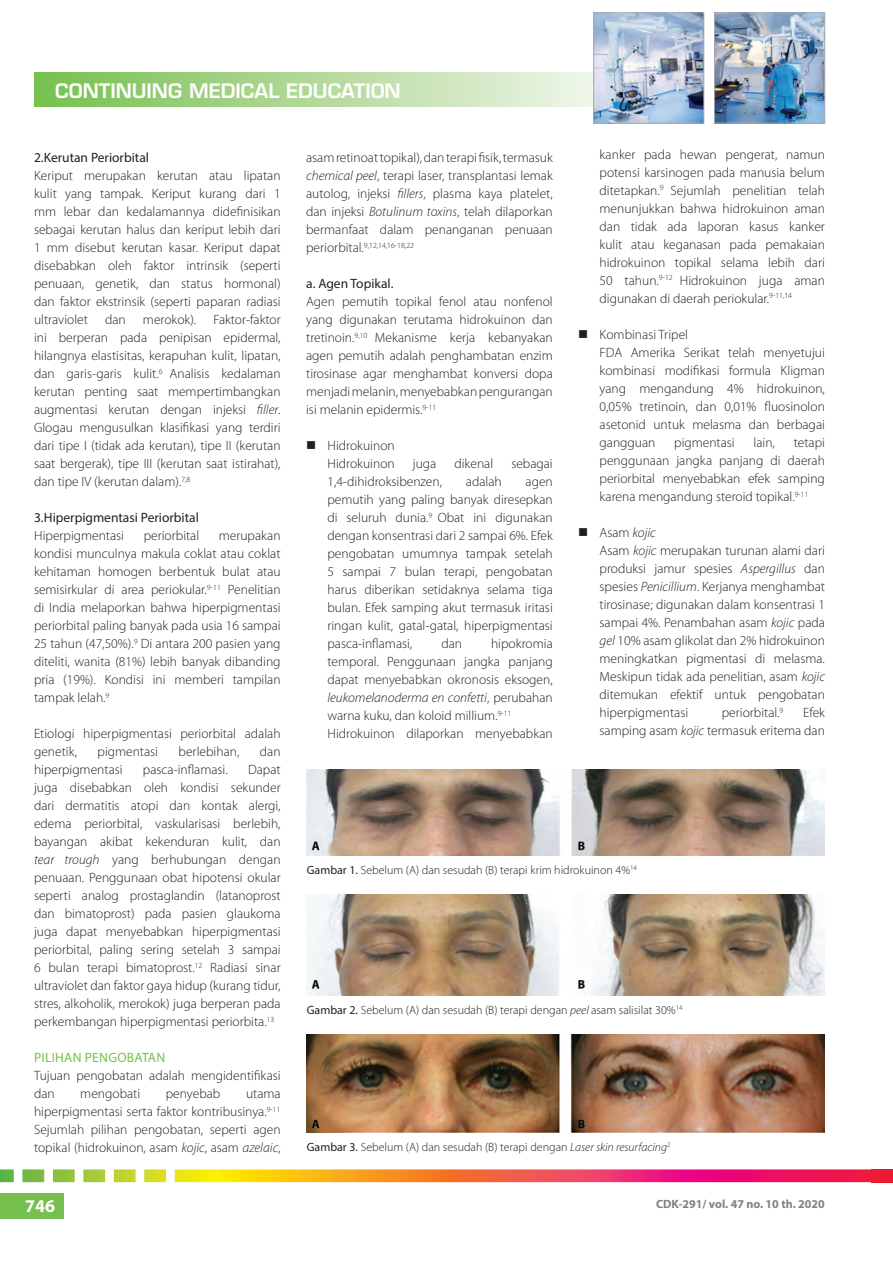
<style>
.page{position:relative;width:893px;height:1263px;background:#fff}
.page>*{position:absolute;margin:0;border:0;box-sizing:border-box;transform-origin:0 0}
.t1{font:600 19.5px "Eurostile LT Std";color:#fff}
.t2{font:700 18px "Myriad Pro";color:#fff}
.t3{font:300 13.5px/18px "Myriad Pro";color:#231f20;text-align:justify}
.t4{font:13.5px "Myriad Pro";color:#231f20}
.t5{font:13.5px "Myriad Pro";letter-spacing:.02em;color:#75c04e}
.t6{font:300 12px "Myriad Pro";color:#231f20}
.t7{font:700 12px "Myriad Pro";color:#808285}
.t8{font:300 7.8px "Myriad Pro";color:#231f20}
.s1{font-style:italic}
.s2{font-size:13.5px}
.s3{font-weight:400}
</style>
<div class="page">
<div style="left:0;top:1193px;width:64px;height:25px;background:#75c04e"></div>
<svg style="left:0;top:1169px;width:893px;height:13px;background:#e87d50"></svg>
<div style="left:34px;top:72px;width:619px;height:35px;background:linear-gradient(to right,#76bf4d,#fcfaf9)"></div>
<img style="left:716px;top:15px;width:107px;height:106px">
<div style="left:714px;top:13px;width:111px;height:110px;border:1px solid #a8a9ad"></div>
<img style="left:595px;top:15px;width:107px;height:106px">
<div style="left:593px;top:13px;width:111px;height:110px;border:1px solid #a8a9ad"></div>
<img style="left:306px;top:769px;width:519px;height:86px">
<img style="left:306px;top:894px;width:519px;height:101px">
<img style="left:306px;top:1034px;width:519px;height:99px">
<h1 class="t1" style="left:55px;top:79px;width:347px">CONTINUING MEDICAL EDUCATION</h1>
<p class="t4" style="left:34px;top:149px;width:117px">2.Kerutan Periorbital</p>
<p class="t3" style="left:34px;top:167px;width:248px">Keriput merupakan kerutan atau lipatan kulit yang tampak. Keriput kurang dari 1 mm lebar dan kedalamannya didefinisikan sebagai kerutan halus dan keriput lebih dari 1 mm disebut kerutan kasar. Keriput dapat disebabkan oleh faktor intrinsik (seperti penuaan, genetik, dan status hormonal) dan faktor ekstrinsik (seperti paparan radiasi ultraviolet</p>
<p class="t3" style="left:34px;top:311px;width:248px;text-indent:179px">Faktor-faktor ini berperan pada penipisan epidermal, hilangnya elastisitas, kerapuhan kulit, lipatan, dan garis-garis kulit.<sup>6</sup> Analisis kedalaman kerutan penting saat mempertimbangkan augmentasi kerutan dengan injeksi <span class="s1">filler</span>.<br>Glogau mengusulkan klasifikasi yang terdiri dari tipe I (tidak ada kerutan), tipe II (kerutan saat bergerak), tipe III (kerutan saat istirahat), dan tipe IV (kerutan dalam).<sup>7,8</sup></p>
<p class="t4" style="left:34px;top:509px;width:166px">3.Hiperpigmentasi Periorbital</p>
<p class="t3" style="left:34px;top:527px;width:92px">Hiperpigmentasi</p>
<p class="t3" style="left:144px;top:527px;width:57px">periorbital</p>
<p class="t3" style="left:105px;top:311px;width:22px">dan</p>
<p class="t3" style="left:143px;top:311px;width:55px">merokok).</p>
<p class="t3" style="left:34px;top:527px;width:248px;text-indent:185px">merupakan kondisi munculnya makula coklat atau coklat kehitaman homogen berbentuk bulat atau semisirkular di area periokular.<sup>9-11</sup> Penelitian di India melaporkan bahwa hiperpigmentasi periorbital paling banyak pada usia 16 sampai 25 tahun (47,50%).<sup>9</sup> Di antara 200 pasien yang diteliti, wanita (81%) lebih banyak dibanding pria (19%). Kondisi ini memberi tampilan tampak lelah.<sup>9</sup></p>
<p class="t3" style="left:34px;top:725px;width:248px">Etiologi hiperpigmentasi periorbital adalah genetik,</p>
<p class="t3" style="left:98px;top:743px;width:62px">pigmentasi</p>
<p class="t3" style="left:179px;top:743px;width:62px">berlebihan,</p>
<p class="t3" style="left:260px;top:743px;width:22px">dan</p>
<p class="t3" style="left:34px;top:761px;width:90px">hiperpigmentasi</p>
<p class="t3" style="left:143px;top:761px;width:86px">pasca-inflamasi.</p>
<p class="t3" style="left:34px;top:761px;width:248px;text-indent:214px">Dapat juga disebabkan oleh kondisi sekunder dari dermatitis atopi dan kontak alergi, edema periorbital, vaskularisasi berlebih, bayangan akibat kekenduran kulit, dan <span class="s1">tear trough</span> yang berhubungan dengan penuaan. Penggunaan obat hipotensi okular seperti analog prostaglandin (latanoprost dan bimatoprost) pada pasien glaukoma juga dapat menyebabkan hiperpigmentasi periorbital, paling sering setelah 3 sampai 6 bulan terapi bimatoprost.<sup>12</sup> Radiasi sinar ultraviolet dan faktor gaya hidup (kurang tidur, stres, alkoholik, merokok) juga berperan pada perkembangan hiperpigmentasi periorbita.<sup>13</sup></p>
<p class="t5" style="left:34px;top:1049px;width:133px">PILIHAN PENGOBATAN</p>
<p class="t3" style="left:34px;top:1067px;width:248px">Tujuan pengobatan adalah mengidentifikasi dan</p>
<p class="t3" style="left:80px;top:1085px;width:61px">mengobati</p>
<p class="t3" style="left:166px;top:1085px;width:56px">penyebab</p>
<p class="t3" style="left:34px;top:1085px;width:248px;text-indent:212px">utama hiperpigmentasi serta faktor kontribusinya.<sup>9-11<br></sup>Sejumlah pilihan pengobatan, seperti agen topikal (hidrokuinon, asam <span class="s1">kojic</span>, asam <span class="s1">azelaic</span>,</p>
<p class="t3" style="left:306px;top:149px;width:248px">asam retinoat topikal), dan terapi fisik, termasuk <span class="s1">chemical peel</span>, terapi laser, transplantasi lemak autolog, injeksi <span class="s1">fillers</span>, plasma kaya platelet, dan injeksi <span class="s1">Botulinum toxins</span>, telah dilaporkan bermanfaat dalam penanganan penuaan</p>
<p class="t8" style="left:306px;top:241px;width:109px"><span class="s2">periorbital.</span>9,12,14,16-18,22</p>
<p class="t4" style="left:306px;top:275px;width:89px">a. Agen Topikal.</p>
<p class="t3" style="left:306px;top:293px;width:248px">Agen pemutih topikal fenol atau nonfenol yang digunakan terutama hidrokuinon dan tretinoin.<sup>9,10</sup> Mekanisme kerja kebanyakan agen pemutih adalah penghambatan enzim tirosinase agar menghambat konversi dopa menjadi melanin, menyebabkan pengurangan isi melanin epidermis.<sup>9-11</sup></p>
<p class="t3" style="left:327px;top:437px;width:69px">Hidrokuinon<br>Hidrokuinon</p>
<p class="t3" style="left:413px;top:455px;width:25px">juga</p>
<p class="t3" style="left:454px;top:455px;width:40px">dikenal</p>
<p class="t3" style="left:511px;top:455px;width:43px">sebagai</p>
<p class="t3" style="left:327px;top:473px;width:116px">1,4-dihidroksibenzen,</p>
<p class="t3" style="left:466px;top:473px;width:37px">adalah</p>
<p class="t3" style="left:327px;top:473px;width:227px;text-indent:198px">agen pemutih yang paling banyak diresepkan di seluruh dunia.<sup>9</sup> Obat ini digunakan dengan konsentrasi dari 2 sampai 6%. Efek pengobatan umumnya tampak setelah 5 sampai 7 bulan terapi, pengobatan harus diberikan setidaknya selama tiga bulan. Efek samping akut termasuk iritasi ringan kulit, gatal-gatal, hiperpigmentasi pasca-inflamasi,</p>
<p class="t3" style="left:327px;top:635px;width:227px;text-align:left;text-indent:164px">hipokromia temporal. Penggunaan jangka panjang dapat menyebabkan okronosis eksogen, <span class="s1">leukomelanoderma en confetti</span>, perubahan warna kuku, dan koloid millium.<sup>9-11<br></sup>Hidrokuinon dilaporkan menyebabkan</p>
<p class="t3" style="left:441px;top:635px;width:22px">dan</p>
<p class="t3" style="left:600px;top:146px;width:227px">kanker pada hewan pengerat, namun potensi karsinogen pada manusia belum ditetapkan.<sup>9</sup> Sejumlah penelitian telah menunjukkan bahwa hidrokuinon aman dan tidak ada laporan kasus kanker kulit atau keganasan pada pemakaian hidrokuinon topikal selama lebih dari 50 tahun.<sup>9-12</sup> Hidrokuinon juga aman digunakan di daerah periokular.<sup>9-11,14</sup></p>
<p class="t3" style="left:600px;top:326px;width:227px;text-align:left">Kombinasi Tripel<br>FDA Amerika Serikat telah menyetujui kombinasi modifikasi formula Kligman yang mengandung 4% hidrokuinon,<br>0,05% tretinoin, dan 0,01% fluosinolon asetonid untuk melasma dan berbagai gangguan</p>
<p class="t3" style="left:674px;top:434px;width:62px">pigmentasi</p>
<p class="t3" style="left:753px;top:434px;width:23px">lain,</p>
<p class="t3" style="left:600px;top:434px;width:227px;text-indent:194px">tetapi penggunaan jangka panjang di daerah periorbital menyebabkan efek samping karena mengandung steroid topikal.<sup>9-11</sup></p>
<p class="t3" style="left:600px;top:524px;width:227px;text-align:left">Asam <span class="s1">kojic<br></span>Asam <span class="s1">kojic</span> merupakan turunan alami dari produksi jamur spesies <span class="s1">Aspergillus</span> dan spesies <span class="s1">Penicillium</span>. Kerjanya menghambat tirosinase; digunakan dalam konsentrasi 1 sampai 4%. Penambahan asam <span class="s1">kojic</span> pada <span class="s1">gel</span> 10% asam glikolat dan 2% hidrokuinon meningkatkan pigmentasi di melasma.<br>Meskipun tidak ada penelitian, asam <span class="s1">kojic </span>ditemukan efektif untuk pengobatan hiperpigmentasi</p>
<p class="t3" style="left:600px;top:704px;width:227px;text-align:right">Efek<br>samping asam <span class="s1">kojic</span> termasuk eritema dan</p>
<p class="t3" style="left:722px;top:704px;width:63px">periorbital.<sup>9</sup></p>
<p class="t6" style="left:307px;top:863px;width:332px"><span class="s3">Gambar 1.</span> Sebelum (A) dan sesudah (B) terapi krim hidrokuinon 4%<sup>14</sup></p>
<p class="t6" style="left:307px;top:1003px;width:377px"><span class="s3">Gambar 2.</span> Sebelum (A) dan sesudah (B) terapi dengan <span class="s1">peel</span> asam salisilat 30%<sup>14</sup></p>
<p class="t6" style="left:307px;top:1141px;width:365px"><span class="s3">Gambar 3.</span> Sebelum (A) dan sesudah (B) terapi dengan <span class="s1">Laser skin resurfacing</span><sup>2</sup></p>
<h2 class="t2" style="left:25px;top:1194px;width:31px">746</h2>
<p class="t7" style="left:656px;top:1196px;width:170px">CDK-291/ vol. 47 no. 10 th. 2020</p>
</div>
